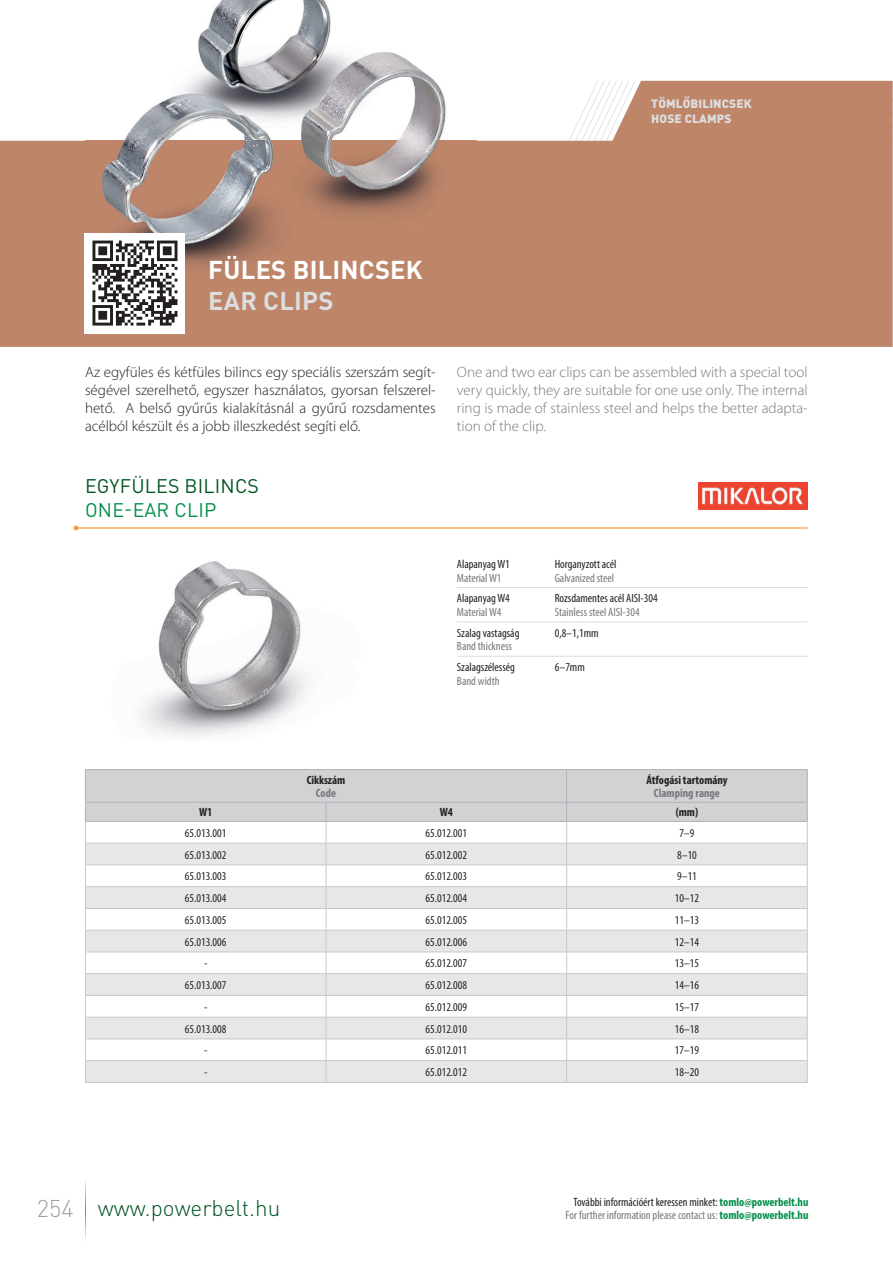
<style>
.page{position:relative;width:893px;height:1263px;background:#fff}
.page>*{position:absolute;margin:0;border:0;box-sizing:border-box;transform-origin:0 0}
.t1{font:700 25.5px "DIN Pro";letter-spacing:.01em;color:#fff}
.t2{font:700 25.5px "DIN Pro";letter-spacing:.01em;color:#dcdddf}
.t3{font:300 22.5px "DIN Pro";color:#005523}
.t4{font:19.5px "DIN Pro";letter-spacing:.01em;color:#005523}
.t5{font:19.5px "DIN Pro";letter-spacing:.01em;color:#008e48}
.t6{font:300 15px/18px "Myriad Pro";color:#231f20;text-align:justify}
.t7{font:300 15px/18px "Myriad Pro";color:#76787b;text-align:justify}
.t8{font:condensed 12px "Myriad Pro";color:#231f20}
.t9{font:condensed 12px/13.5px "Myriad Pro";color:#76787b;text-align:right}
.t10{font:700 condensed 12px "Myriad Pro";color:#231f20}
.t11{font:900 12px/14.4px "DIN Pro";letter-spacing:.01em;color:#dcdddf}
.t12{font:700 condensed 12px "Myriad Pro";color:#76787b}
.s1{font-size:24px;color:#9d9fa2}
.s2{color:#231f20}
.s3{font-weight:700;color:#008e48}
</style>
<div class="page">
<svg style="left:85px;top:1180px;width:1px;height:60px"></svg>
<svg style="left:0;top:81px;width:893px;height:266px;background:#c49077"></svg>
<img style="left:86px;top:0;width:390px;height:282px">
<div style="left:85px;top:233px;width:100px;height:100px;background:#fff"></div>
<svg style="left:92px;top:241px;width:85px;height:85px"></svg>
<img style="left:698px;top:483px;width:110px;height:26px">
<hr style="left:76px;top:527px;width:732px;height:2px;background:#f89931">
<svg style="left:74px;top:526px;width:4px;height:4px"></svg>
<hr style="left:457px;top:587px;width:351px;height:1px;background:#dcdddf">
<hr style="left:457px;top:622px;width:351px;height:1px;background:#dcdddf">
<hr style="left:457px;top:656px;width:351px;height:1px;background:#dcdddf">
<img style="left:140px;top:561px;width:170px;height:176px">
<hr style="left:85px;top:769px;width:241px;height:1px;background:#b2b3b7">
<hr style="left:326px;top:769px;width:482px;height:1px;background:#b2b3b7">
<svg style="left:85px;top:770px;width:723px;height:312px"></svg>
<hr style="left:85px;top:1082px;width:241px;height:1px;background:#c7c8ca">
<hr style="left:326px;top:1082px;width:482px;height:1px;background:#c7c8ca">
<h1 class="t1" style="left:208px;top:255px;width:216px">FÜLES BILINCSEK</h1>
<h1 class="t2" style="left:208px;top:286px;width:127px">EAR CLIPS</h1>
<p class="t11" style="left:651px;top:97px;width:102px">TÖMLŐBILINCSEK<br>HOSE CLAMPS</p>
<p class="t6" style="left:85px;top:364px;width:352px">Az egyfüles és kétfüles bilincs egy speciális szerszám segít&shy;ségével szerelhető, egyszer használatos, gyorsan felszerel&shy;hető. A belső gyűrűs kialakításnál a gyűrű rozsdamentes acélból készült és a jobb illeszkedést segíti elő.</p>
<p class="t7" style="left:457px;top:364px;width:352px">One and two ear clips can be assembled with a special tool very quickly, they are suitable for one use only. The internal ring is made of stainless steel and helps the better adapta&shy;tion of the clip.</p>
<h3 class="t4" style="left:85px;top:474px;width:175px">EGYFÜLES BILINCS</h3>
<h3 class="t5" style="left:85px;top:498px;width:133px">ONE-EAR CLIP</h3>
<p class="t10" style="left:307px;top:775px;width:40px">Cikkszám</p>
<p class="t12" style="left:316px;top:789px;width:22px">Code</p>
<p class="t8" style="left:457px;top:559px;width:54px">Alapanyag W1</p>
<p class="t9" style="left:457px;top:572px;width:46px">Material W1</p>
<p class="t8" style="left:555px;top:559px;width:63px">Horganyzott acél</p>
<p class="t9" style="left:555px;top:572px;width:61px">Galvanized steel</p>
<p class="t8" style="left:457px;top:594px;width:54px">Alapanyag W4</p>
<p class="t9" style="left:457px;top:606px;width:46px">Material W4</p>
<p class="t8" style="left:555px;top:594px;width:104px">Rozsdamentes acél AISI-304</p>
<p class="t9" style="left:555px;top:606px;width:87px">Stainless steel AISI-304</p>
<p class="t8" style="left:457px;top:628px;width:64px">Szalag vastagság</p>
<p class="t9" style="left:457px;top:640px;width:57px">Band thickness</p>
<p class="t8" style="left:555px;top:628px;width:45px">0,8–1,1mm</p>
<p class="t8" style="left:457px;top:663px;width:60px">Szalagszélesség</p>
<p class="t9" style="left:457px;top:675px;width:44px">Band width</p>
<p class="t8" style="left:555px;top:663px;width:32px">6–7mm</p>
<p class="t10" style="left:646px;top:775px;width:83px">Átfogási tartomány</p>
<p class="t12" style="left:654px;top:789px;width:67px">Clamping range</p>
<p class="t10" style="left:199px;top:808px;width:15px">W1</p>
<p class="t10" style="left:440px;top:808px;width:15px">W4</p>
<p class="t10" style="left:676px;top:808px;width:24px">(mm)</p>
<p class="t8" style="left:185px;top:828px;width:43px">65.013.001</p>
<p class="t8" style="left:425px;top:828px;width:43px">65.012.001</p>
<p class="t8" style="left:679px;top:828px;width:17px">7–9</p>
<p class="t8" style="left:185px;top:850px;width:43px">65.013.002</p>
<p class="t8" style="left:425px;top:850px;width:43px">65.012.002</p>
<p class="t8" style="left:677px;top:850px;width:21px">8–10</p>
<p class="t8" style="left:185px;top:872px;width:43px">65.013.003</p>
<p class="t8" style="left:425px;top:872px;width:43px">65.012.003</p>
<p class="t8" style="left:677px;top:872px;width:21px">9–11</p>
<p class="t8" style="left:185px;top:893px;width:43px">65.013.004</p>
<p class="t8" style="left:425px;top:893px;width:43px">65.012.004</p>
<p class="t8" style="left:675px;top:893px;width:26px">10–12</p>
<p class="t8" style="left:185px;top:915px;width:43px">65.013.005</p>
<p class="t8" style="left:425px;top:915px;width:43px">65.012.005</p>
<p class="t8" style="left:675px;top:915px;width:26px">11–13</p>
<p class="t8" style="left:185px;top:937px;width:43px">65.013.006</p>
<p class="t8" style="left:425px;top:937px;width:43px">65.012.006</p>
<p class="t8" style="left:675px;top:937px;width:26px">12–14</p>
<p class="t8" style="left:204px;top:959px;width:5px">-</p>
<p class="t8" style="left:425px;top:959px;width:43px">65.012.007</p>
<p class="t8" style="left:675px;top:959px;width:26px">13–15</p>
<p class="t8" style="left:185px;top:980px;width:43px">65.013.007</p>
<p class="t8" style="left:425px;top:980px;width:43px">65.012.008</p>
<p class="t8" style="left:675px;top:980px;width:26px">14–16</p>
<p class="t8" style="left:204px;top:1002px;width:5px">-</p>
<p class="t8" style="left:425px;top:1002px;width:43px">65.012.009</p>
<p class="t8" style="left:675px;top:1002px;width:26px">15–17</p>
<p class="t8" style="left:185px;top:1024px;width:43px">65.013.008</p>
<p class="t8" style="left:425px;top:1024px;width:43px">65.012.010</p>
<p class="t8" style="left:675px;top:1024px;width:26px">16–18</p>
<p class="t8" style="left:204px;top:1046px;width:5px">-</p>
<p class="t8" style="left:425px;top:1046px;width:43px">65.012.011</p>
<p class="t8" style="left:675px;top:1046px;width:26px">17–19</p>
<p class="t8" style="left:204px;top:1067px;width:5px">-</p>
<p class="t8" style="left:425px;top:1067px;width:43px">65.012.012</p>
<p class="t8" style="left:675px;top:1067px;width:26px">18–20</p>
<h2 class="t3" style="left:37px;top:1195px;width:245px"><span class="s1">254</span> www.powerbelt.hu</h2>
<p class="t9" style="left:566px;top:1196px;width:244px"><span class="s2">További információért keressen minket:</span> <span class="s3">tomlo@powerbelt.hu<br></span>For further information please contact us: <span class="s3">tomlo@powerbelt.hu</span></p>
</div>
